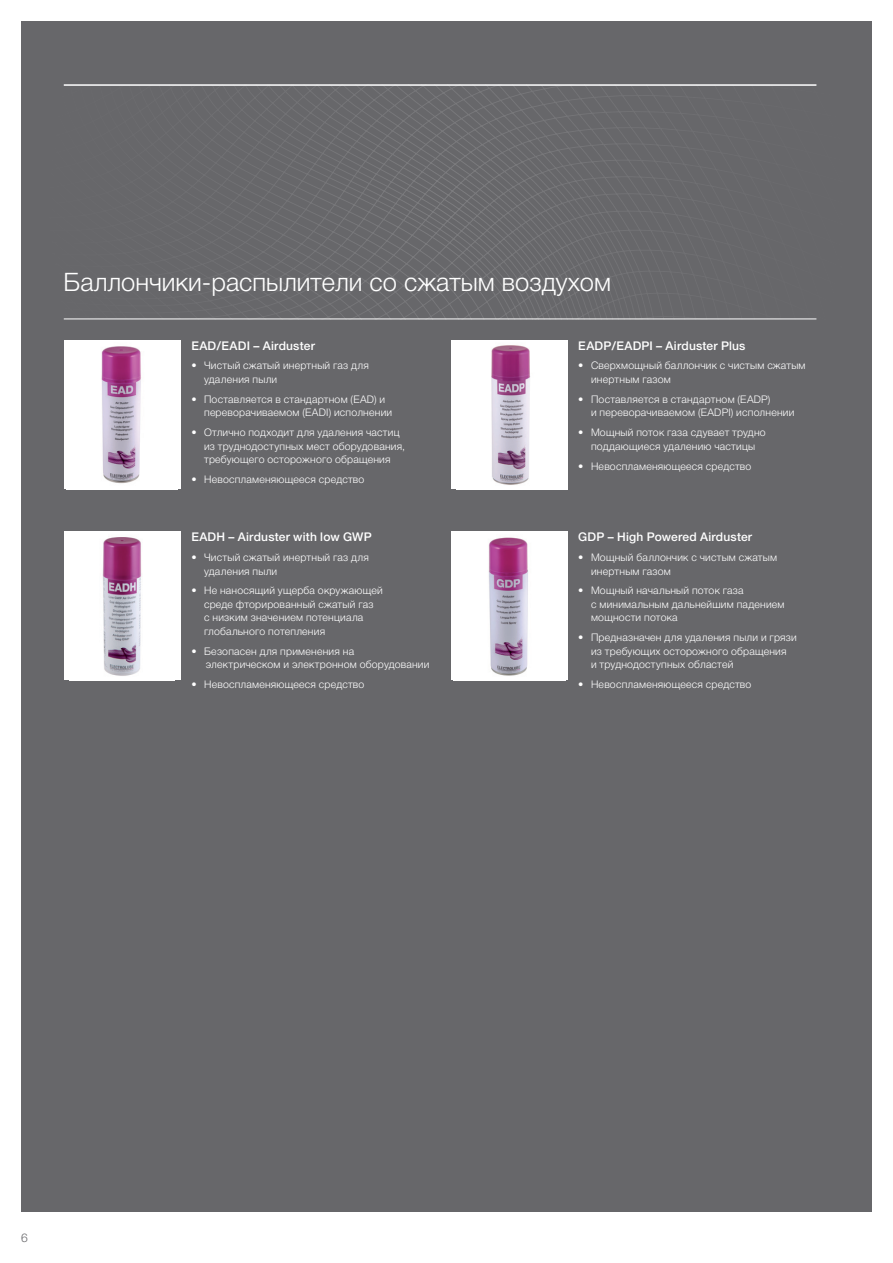
<style>
.page{position:relative;width:893px;height:1263px;background:#fff}
.page>*{position:absolute;margin:0;border:0;box-sizing:border-box;transform-origin:0 0}
.t1{font:300 25.5px "Helvetica Neue LTCYR";color:#fff}
.t2{font:500 12px "Helvetica Neue";letter-spacing:.02em;color:#fff}
.t3{font:300 12px "Helvetica Neue";color:#67676a}
.t4{font:300 10.5px/13.5px "Helvetica Neue LTCYR";letter-spacing:.02em;color:#fff}
</style>
<div class="page">
<div style="left:21px;top:21px;width:851px;height:1191px;background:#67676a"></div>
<svg style="left:63px;top:84px;width:754px;height:235px"></svg>
<hr style="left:64px;top:84px;width:752px;height:2px;background:#fff">
<hr style="left:64px;top:319px;width:752px;height:1px;background:#fff">
<div style="left:64px;top:340px;width:117px;height:149px;background:#fff"></div>
<img style="left:101px;top:346px;width:40px;height:138px">
<div style="left:451px;top:531px;width:117px;height:149px;background:#fff"></div>
<img style="left:488px;top:537px;width:40px;height:139px">
<div style="left:451px;top:340px;width:117px;height:149px;background:#fff"></div>
<img style="left:491px;top:345px;width:40px;height:140px">
<div style="left:64px;top:531px;width:116px;height:149px;background:#fff"></div>
<img style="left:102px;top:537px;width:40px;height:139px">
<h1 class="t1" style="left:64px;top:268px;width:549px">Баллончики-распылители со сжатым воздухом</h1>
<p class="t2" style="left:191px;top:338px;width:125px">EAD/EADI – Airduster</p>
<p class="t4" style="left:204px;top:359px;width:166px;text-indent:-13px">• Чистый сжатый инертный газ для удаления пыли</p>
<p class="t4" style="left:204px;top:392px;width:190px;text-indent:-13px">• Поставляется в стандартном (EAD) и переворачиваемом (EADI) исполнении</p>
<p class="t4" style="left:204px;top:426px;width:202px;text-indent:-13px">• Отлично подходит для удаления частиц из труднодоступных мест оборудования, требующего осторожного обращения</p>
<p class="t4" style="left:191px;top:473px;width:175px">• Невоспламеняющееся средство</p>
<p class="t2" style="left:191px;top:530px;width:182px">EADH – Airduster with low GWP</p>
<p class="t4" style="left:204px;top:551px;width:166px;text-indent:-13px">• Чистый сжатый инертный газ для удаления пыли</p>
<p class="t4" style="left:204px;top:584px;width:180px;text-indent:-13px">• Не наносящий ущерба окружающей среде фторированный сжатый газ<br>с низким значением потенциала глобального потепления</p>
<p class="t4" style="left:206px;top:644px;width:225px;text-indent:-14px">• Безопасен для применения на электрическом и электронном оборудовании</p>
<p class="t4" style="left:191px;top:678px;width:175px">• Невоспламеняющееся средство</p>
<p class="t2" style="left:578px;top:338px;width:169px">EADP/EADPI – Airduster Plus</p>
<p class="t4" style="left:591px;top:359px;width:216px;text-indent:-13px">• Сверхмощный баллончик с чистым сжатым инертным газом</p>
<p class="t4" style="left:591px;top:392px;width:205px;text-indent:-13px">• Поставляется в стандартном (EADP)<br>и переворачиваемом (EADPI) исполнении</p>
<p class="t4" style="left:578px;top:426px;width:189px;text-align:center">• Мощный поток газа сдувает трудно поддающиеся удалению частицы</p>
<p class="t4" style="left:578px;top:459px;width:175px">• Невоспламеняющееся средство</p>
<p class="t2" style="left:578px;top:530px;width:175px">GDP – High Powered Airduster</p>
<p class="t4" style="left:591px;top:551px;width:188px;text-indent:-13px">• Мощный баллончик с чистым сжатым инертным газом</p>
<p class="t4" style="left:591px;top:584px;width:195px;text-indent:-13px">• Мощный начальный поток газа<br>с минимальным дальнейшим падением мощности потока</p>
<p class="t4" style="left:591px;top:631px;width:207px;text-indent:-13px">• Предназначен для удаления пыли и грязи из требующих осторожного обращения<br>и труднодоступных областей</p>
<p class="t4" style="left:578px;top:678px;width:175px">• Невоспламеняющееся средство</p>
<p class="t3" style="left:21px;top:1230px;width:8px">6</p>
</div>
